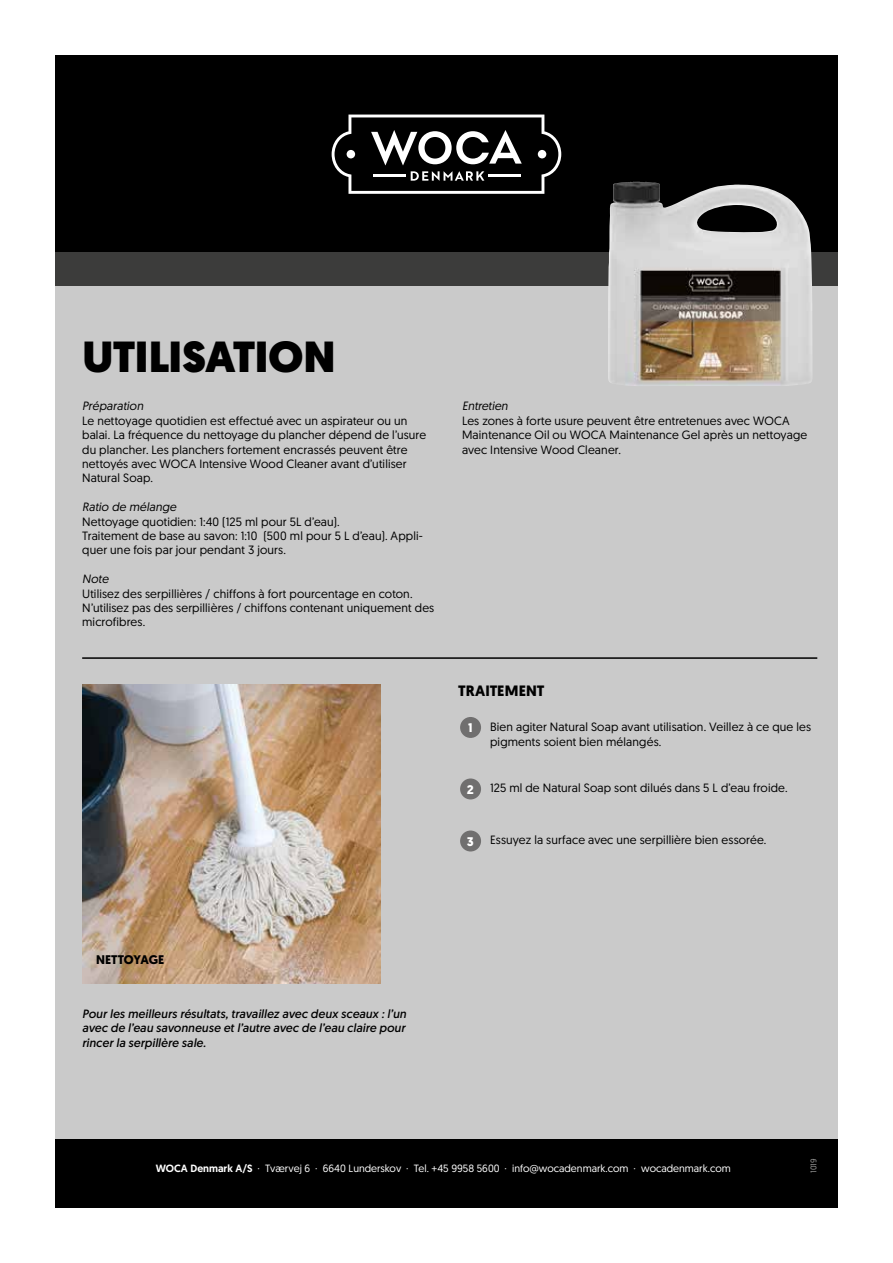
<style>
.page{position:relative;width:893px;height:1263px;background:#fff}
.page>*{position:absolute;margin:0;border:0;box-sizing:border-box;transform-origin:0 0}
.t1{font:900 43.5px "Geomanist";letter-spacing:-.015em;color:#000}
.t2{font:700 15px "Geomanist";color:#000}
.t3{font:700 12.45px "Geomanist";letter-spacing:-.01em;color:#000}
.t4{font:700 12.45px "Geomanist";color:#fff}
.t5{font:12px/14.4px "Geomanist";letter-spacing:.01em;color:#000}
.t6{font:italic 12px/14.4px "Geomanist";letter-spacing:.015em;color:#000;text-align:justify}
.t7{font:italic 12px "Geomanist";letter-spacing:.01em;color:#000}
.t8{font:10.5px "Geomanist";color:#fff}
.t9{font:8.25px "Geomanist";color:#9d9d9c}
.s1{font-weight:500}
</style>
<div class="page">
<div style="left:55px;top:140px;width:783px;height:1068px;background:#cacaca"></div>
<div style="left:55px;top:251px;width:783px;height:35px;background:#3c3c3b"></div>
<div style="left:55px;top:55px;width:783px;height:197px;background:#000"></div>
<svg style="left:332px;top:115px;width:229px;height:79px;background:#3a3a3a"></svg>
<div style="left:55px;top:1140px;width:783px;height:68px;background:#000"></div>
<hr style="left:82px;top:657px;width:735px;height:2px;background:#000">
<div style="left:460px;top:717px;width:21px;height:21px;background:#706f6f;border-radius:50%"></div>
<div style="left:460px;top:778px;width:21px;height:21px;background:#706f6f;border-radius:50%"></div>
<img style="left:608px;top:182px;width:204px;height:204px">
<img style="left:82px;top:685px;width:299px;height:298px">
<div style="left:460px;top:830px;width:21px;height:21px;background:#706f6f;border-radius:50%"></div>
<h1 class="t1" style="left:82px;top:327px;width:255px">UTILISATION</h1>
<p class="t7" style="left:82px;top:398px;width:63px">Préparation</p>
<p class="t5" style="left:82px;top:413px;width:345px">Le nettoyage quotidien est effectué avec un aspirateur ou un balai. La fréquence du nettoyage du plancher dépend de l’usure du plancher. Les planchers fortement encrassés peuvent être nettoyés avec WOCA Intensive Wood Cleaner avant d’utiliser Natural Soap.</p>
<p class="t7" style="left:82px;top:499px;width:96px">Ratio de mélange</p>
<p class="t5" style="left:82px;top:514px;width:342px">Nettoyage quotidien: 1:40 (125 ml pour 5L d’eau).<br>Traitement de base au savon: 1:10 (500 ml pour 5 L d’eau). Appli&shy;quer une fois par jour pendant 3 jours.</p>
<p class="t7" style="left:82px;top:571px;width:28px">Note</p>
<p class="t5" style="left:82px;top:586px;width:354px">Utilisez des serpillières / chiffons à fort pourcentage en coton.<br>N’utilisez pas des serpillières / chiffons contenant uniquement des microfibres.</p>
<p class="t7" style="left:462px;top:398px;width:47px">Entretien</p>
<p class="t5" style="left:462px;top:413px;width:347px">Les zones à forte usure peuvent être entretenues avec WOCA<br>Maintenance Oil ou WOCA Maintenance Gel après un nettoyage avec Intensive Wood Cleaner.</p>
<p class="t2" style="left:458px;top:681px;width:88px">TRAITEMENT</p>
<p class="t4" style="left:468px;top:719px;width:6px">1</p>
<p class="t5" style="left:490px;top:720px;width:322px">Bien agiter Natural Soap avant utilisation. Veillez à ce que les pigments soient bien mélangés.</p>
<p class="t4" style="left:467px;top:781px;width:8px">2</p>
<p class="t5" style="left:490px;top:780px;width:299px">125 ml de Natural Soap sont dilués dans 5 L d’eau froide.</p>
<p class="t4" style="left:467px;top:833px;width:8px">3</p>
<p class="t5" style="left:490px;top:832px;width:278px">Essuyez la surface avec une serpillière bien essorée.</p>
<p class="t3" style="left:96px;top:951px;width:70px">NETTOYAGE</p>
<p class="t6" style="left:82px;top:1006px;width:325px">Pour les meilleurs résultats, travaillez avec deux sceaux : l’un avec de l’eau savonneuse et l’autre avec de l’eau claire pour rincer la serpillère sale.</p>
<p class="t8" style="left:156px;top:1162px;width:577px"><span class="s1">WOCA Denmark A/S</span> · Tværvej 6 · 6640 Lunderskov · Tel. +45 9958 5600 · info@wocadenmark.com · wocadenmark.com</p>
<p class="t9" style="left:808px;top:1173px;width:16px;rotate:-90deg">1019</p>
</div>
